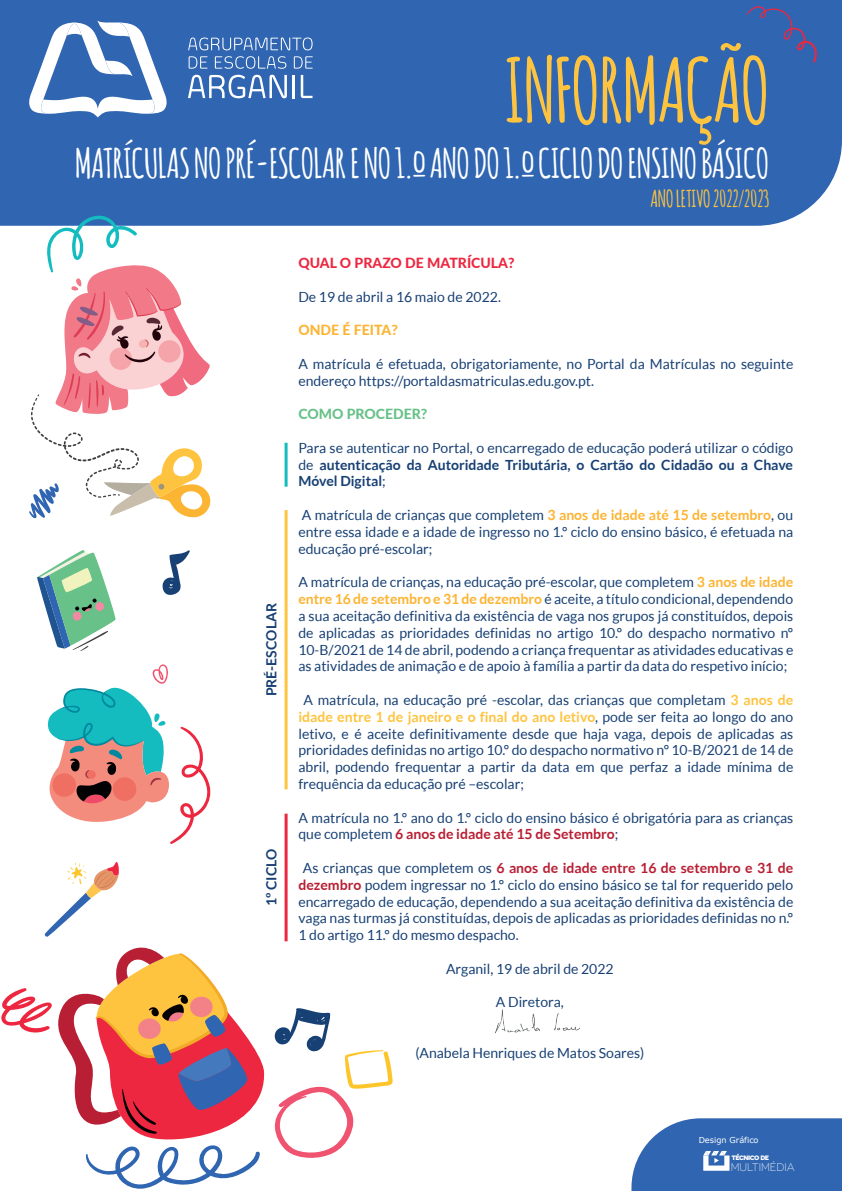
<style>
.page{position:relative;width:842px;height:1191px;background:#fff}
.page>*{position:absolute;margin:0;border:0;box-sizing:border-box;transform-origin:0 0}
.t1{font:700 87.2px "Amatic";color:#fec440}
.t2{font:700 40px "Amatic";color:#fff}
.t3{font:700 22.9px "Amatic";color:#fec440}
.t4{font:14px/16.8px "Lato";color:#174074;text-align:justify}
.t5{font:800 14px "Lato";color:#ed2740}
.t6{font:700 14px "Lato";color:#174074}
.t7{font:800 14px "Lato";color:#67c188}
.t8{font:800 14px "Lato";color:#fcb433}
.t9{font:300 11.1px "Novecentosanswide";color:#fff}
.t10{font:8.2px "Verdana";color:#fff}
.t11{font:700 8px "Novecentosanswide";letter-spacing:-.07em;color:#fff}
.s1{font-weight:700}
.s2{font-weight:700;color:#fcb433}
.s3{font-weight:700;color:#fec440}
.s4{font-weight:700;color:#b81f34}
</style>
<div class="page">
<div style="left:0;top:0;width:842px;height:226px;background:#2f65b1"></div>
<svg style="left:274px;top:1008px;width:119px;height:150px"></svg>
<svg style="left:37px;top:550px;width:79px;height:101px"></svg>
<div style="left:73px;top:611px;width:9px;height:9px;background:#f38aa3;border-radius:50%"></div>
<div style="left:95px;top:602px;width:9px;height:9px;background:#f38aa3;border-radius:50%"></div>
<svg style="left:47px;top:664px;width:164px;height:180px"></svg>
<svg style="left:162px;top:550px;width:28px;height:45px"></svg>
<svg style="left:29px;top:215px;width:184px;height:304px"></svg>
<svg style="left:746px;top:6px;width:72px;height:57px;background:#3b60a9"></svg>
<svg style="left:1px;top:862px;width:264px;height:326px"></svg>
<svg style="left:28px;top:20px;width:140px;height:97px"></svg>
<svg style="left:188px;top:37px;width:125px;height:13px;background:#5d87c2"></svg>
<svg style="left:189px;top:56px;width:18px;height:13px"></svg>
<svg style="left:215px;top:56px;width:71px;height:13px"></svg>
<svg style="left:294px;top:56px;width:19px;height:13px"></svg>
<svg style="left:188px;top:75px;width:99px;height:23px"></svg>
<hr style="left:292px;top:75px;width:3px;height:23px;background:#fff">
<svg style="left:301px;top:75px;width:11px;height:23px"></svg>
<img style="left:495px;top:1009px;width:85px;height:25px">
<svg style="left:631px;top:1118px;width:211px;height:73px;background:#4273b8"></svg>
<hr style="left:285px;top:443px;width:3px;height:44px;background:#14bcc0">
<hr style="left:285px;top:510px;width:3px;height:279px;background:#fec440">
<hr style="left:285px;top:813px;width:3px;height:128px;background:#ed2740">
<h1 class="t1" style="left:505px;top:28px;width:265px">INFORMAÇÃO</h1>
<h2 class="t2" style="left:75px;top:134px;width:695px">MATRÍCULAS NO PRÉ-ESCOLAR E NO 1.º ANO DO 1.º CICLO DO ENSINO BÁSICO</h2>
<p class="t6" style="left:263px;top:696px;width:95px;rotate:-90deg">PRÉ-ESCOLAR</p>
<p class="t6" style="left:263px;top:906px;width:59px;rotate:-90deg">1º CICLO</p>
<h3 class="t3" style="left:651px;top:182px;width:120px">ANO LETIVO 2022/2023</h3>
<p class="t5" style="left:298px;top:252px;width:218px">QUAL O PRAZO DE MATRÍCULA?</p>
<p class="t4" style="left:298px;top:288px;width:204px">De 19 de abril a 16 maio de 2022.</p>
<p class="t8" style="left:298px;top:320px;width:101px">ONDE É FEITA?</p>
<p class="t4" style="left:298px;top:355px;width:496px">A matrícula é efetuada, obrigatoriamente, no Portal da Matrículas no seguinte endereço https://portaldasmatriculas.edu.gov.pt.</p>
<p class="t7" style="left:298px;top:404px;width:130px">COMO PROCEDER?</p>
<p class="t4" style="left:298px;top:439px;width:496px">Para se autenticar no Portal, o encarregado de educação poderá utilizar o código de <span class="s1">autenticação da Autoridade Tributária, o Cartão do Cidadão ou a Chave Móvel Digital</span>;</p>
<p class="t4" style="left:298px;top:506px;width:496px">A matrícula de crianças que completem <span class="s2">3 anos de idade até 15 de setembro</span>, ou entre essa idade e a idade de ingresso no 1.º ciclo do ensino básico, é efetuada na educação pré-escolar;</p>
<p class="t4" style="left:298px;top:574px;width:496px">A matrícula de crianças, na educação pré-escolar, que completem <span class="s2">3 anos de idade entre 16 de setembro e 31 de dezembro</span> é aceite, a título condicional, dependendo a sua aceitação definitiva da existência de vaga nos grupos já constituídos, depois de aplicadas as prioridades definidas no artigo 10.º do despacho normativo nº 10-B/2021 de 14 de abril, podendo a criança frequentar as atividades educativas e as atividades de animação e de apoio à família a partir da data do respetivo início;</p>
<p class="t4" style="left:298px;top:691px;width:496px;text-indent:5px">A matrícula, na educação pré -escolar, das crianças que completam <span class="s3">3 anos de idade entre 1 de janeiro e o final do ano letivo</span>, pode ser feita ao longo do ano letivo, e é aceite definitivamente desde que haja vaga, depois de aplicadas as prioridades definidas no artigo 10.º do despacho normativo nº 10-B/2021 de 14 de abril, podendo frequentar a partir da data em que perfaz a idade mínima de frequência da educação pré –escolar;</p>
<p class="t4" style="left:298px;top:809px;width:496px">A matrícula no 1.º ano do 1.º ciclo do ensino básico é obrigatória para as crianças que completem <span class="s4">6 anos de idade até 15 de Setembro</span>;</p>
<p class="t4" style="left:298px;top:859px;width:496px;text-indent:4px">As crianças que completem os <span class="s4">6 anos de idade entre 16 de setembro e 31 de dezembro</span> podem ingressar no 1.º ciclo do ensino básico se tal for requerido pelo encarregado de educação, dependendo a sua aceitação definitiva da existência de vaga nas turmas já constituídas, depois de aplicadas as prioridades definidas no n.º 1 do artigo 11.º do mesmo despacho.</p>
<p class="t4" style="left:446px;top:960px;width:169px">Arganil, 19 de abril de 2022</p>
<p class="t4" style="left:496px;top:994px;width:69px">A Diretora,</p>
<p class="t4" style="left:415px;top:1044px;width:230px">(Anabela Henriques de Matos Soares)</p>
<p class="t10" style="left:699px;top:1135px;width:61px">Design Gráfico</p>
<p class="t11" style="left:731px;top:1152px;width:39px">TÉCNICO DE</p>
<p class="t9" style="left:731px;top:1160px;width:66px">MULTIMÉDIA</p>
</div>
